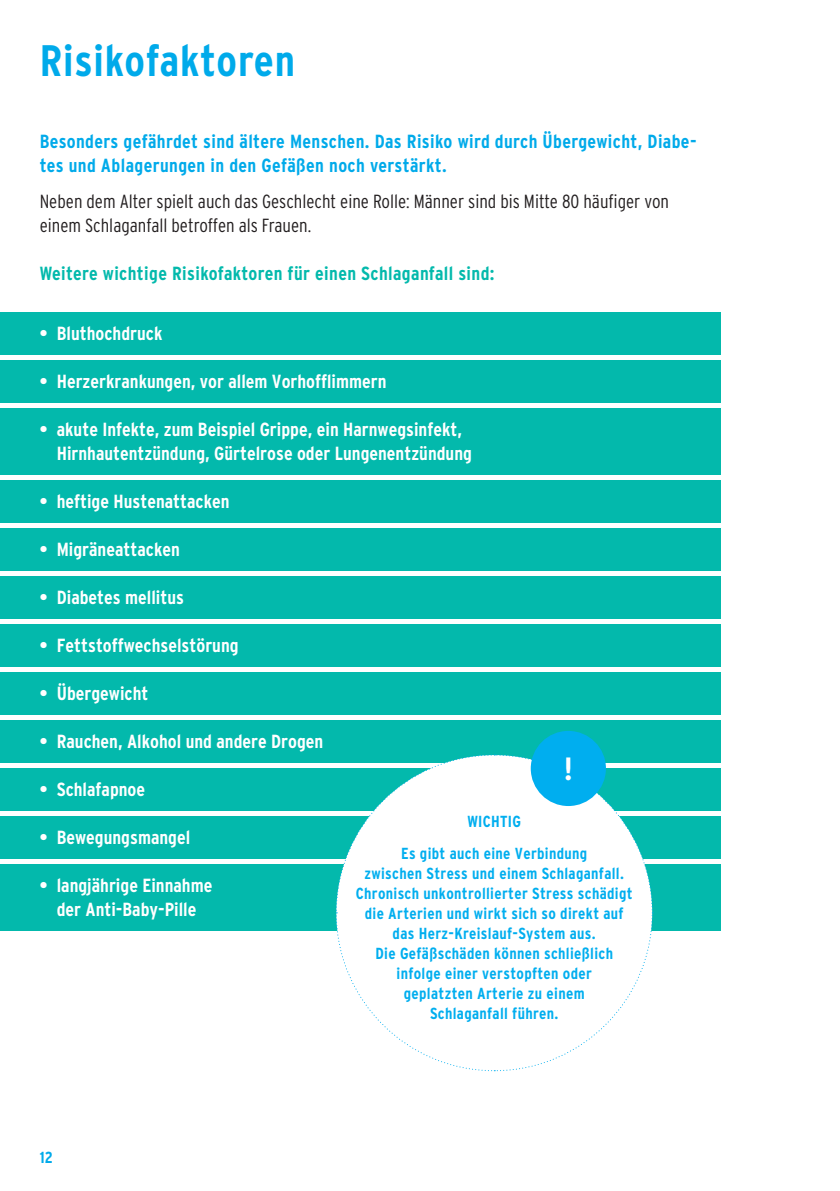
<style>
.page{position:relative;width:840px;height:1191px;background:#fff}
.page>*{position:absolute;margin:0;border:0;box-sizing:border-box;transform-origin:0 0}
.t1{font:700 condensed 44px "Interstate";letter-spacing:.02em;color:#00aaea}
.t2{font:700 condensed 32.2px "Interstate";color:#fff}
.t3{font:700 condensed 19px/24px "Interstate";color:#fff}
.t4{font:700 condensed 19px/24px "Interstate";letter-spacing:.02em;color:#00aaea}
.t5{font:300 condensed 19px/24px "Interstate";color:#231f20}
.t6{font:700 condensed 19px "Interstate";letter-spacing:.02em;color:#03b9ac}
.t7{font:700 condensed 16px/20px "Interstate";letter-spacing:.02em;color:#00aeef;text-align:center}
.t8{font:700 condensed 16px "Interstate";color:#00aaea}
</style>
<div class="page">
<div style="left:0;top:312px;width:720px;height:43px;background:#03b9ac"></div>
<div style="left:0;top:360px;width:720px;height:43px;background:#03b9ac"></div>
<div style="left:0;top:408px;width:720px;height:67px;background:#03b9ac"></div>
<div style="left:0;top:480px;width:720px;height:43px;background:#03b9ac"></div>
<div style="left:0;top:528px;width:720px;height:43px;background:#03b9ac"></div>
<div style="left:0;top:576px;width:720px;height:43px;background:#03b9ac"></div>
<div style="left:0;top:624px;width:720px;height:43px;background:#03b9ac"></div>
<div style="left:0;top:672px;width:720px;height:43px;background:#03b9ac"></div>
<div style="left:0;top:720px;width:720px;height:43px;background:#03b9ac"></div>
<div style="left:0;top:768px;width:720px;height:43px;background:#03b9ac"></div>
<div style="left:0;top:816px;width:720px;height:43px;background:#03b9ac"></div>
<div style="left:0;top:864px;width:720px;height:67px;background:#03b9ac"></div>
<svg style="left:336px;top:754px;width:316px;height:317px"></svg>
<div style="left:530px;top:731px;width:75px;height:75px;background:#00aeef;border-radius:50%"></div>
<h1 class="t1" style="left:40px;top:33px;width:257px">Risikofaktoren</h1>
<p class="t4" style="left:40px;top:129px;width:658px">Besonders gefährdet sind ältere Menschen. Das Risiko wird durch Übergewicht, Diabe&shy;tes und Ablagerungen in den Gefäßen noch verstärkt.</p>
<p class="t5" style="left:40px;top:189px;width:630px">Neben dem Alter spielt auch das Geschlecht eine Rolle: Männer sind bis Mitte 80 häufiger von einem Schlaganfall betroffen als Frauen.</p>
<p class="t6" style="left:40px;top:261px;width:456px">Weitere wichtige Risikofaktoren für einen Schlaganfall sind:</p>
<p class="t3" style="left:40px;top:321px;width:124px">• Bluthochdruck</p>
<p class="t3" style="left:40px;top:369px;width:348px">• Herzerkrankungen, vor allem Vorhofflimmern</p>
<p class="t3" style="left:57px;top:417px;width:416px;text-indent:-17px">• akute Infekte, zum Beispiel Grippe, ein Harnwegsinfekt,<br>Hirnhautentzündung, Gürtelrose oder Lungenentzündung</p>
<p class="t3" style="left:40px;top:489px;width:191px">• heftige Hustenattacken</p>
<p class="t3" style="left:40px;top:537px;width:142px">• Migräneattacken</p>
<p class="t3" style="left:40px;top:585px;width:146px">• Diabetes mellitus</p>
<p class="t3" style="left:40px;top:633px;width:200px">• Fettstoffwechselstörung</p>
<p class="t3" style="left:40px;top:681px;width:110px">• Übergewicht</p>
<p class="t3" style="left:40px;top:729px;width:285px">• Rauchen, Alkohol und andere Drogen</p>
<p class="t3" style="left:40px;top:777px;width:107px">• Schlafapnoe</p>
<p class="t3" style="left:40px;top:825px;width:152px">• Bewegungsmangel</p>
<p class="t3" style="left:40px;top:873px;width:174px;text-align:center">• langjährige Einnahme der Anti-Baby-Pille</p>
<h2 class="t2" style="left:563px;top:749px;width:10px">!</h2>
<p class="t7" style="left:401px;top:805px;width:188px;line-height:31.4px">WICHTIG<br>Es gibt auch eine Verbindung</p>
<p class="t7" style="left:355px;top:863px;width:278px">zwischen Stress und einem Schlaganfall.<br>Chronisch unkontrollierter Stress schädigt die Arterien und wirkt sich so direkt auf das Herz-Kreislauf-System aus.<br>Die Gefäßschäden können schließlich infolge einer verstopften oder<br>geplatzten Arterie zu einem<br>Schlaganfall führen.</p>
<p class="t8" style="left:40px;top:1147px;width:15px">12</p>
</div>
